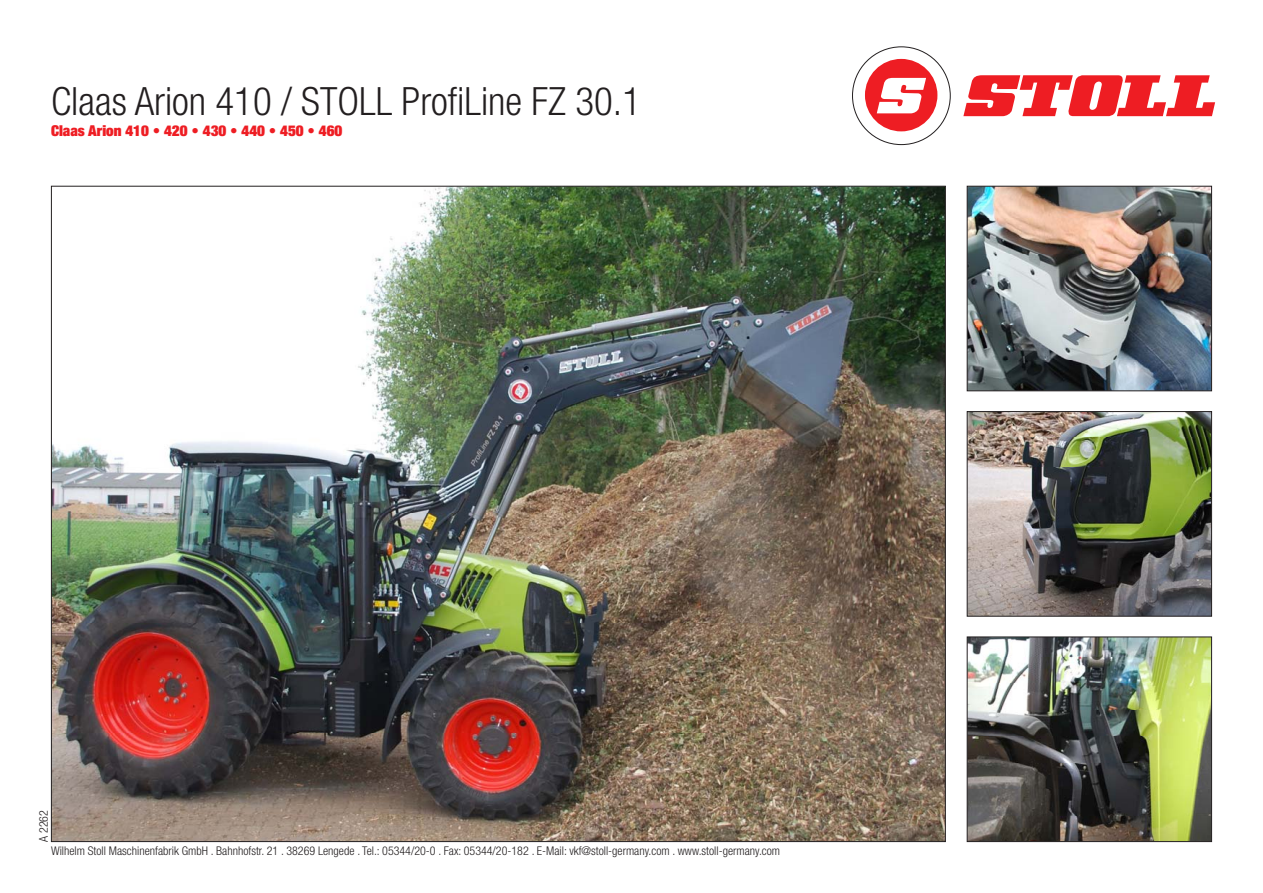
<style>
.page{position:relative;width:1263px;height:893px;background:#fff}
.page>*{position:absolute;margin:0;border:0;box-sizing:border-box;transform-origin:0 0}
.t1{font:300 condensed 39px "Helvetica Neue";color:#231f20}
.t2{font:700 30px "Arial";color:#000}
.t3{font:900 expanded 15px "Helvetica Neue";color:#ee1d23}
.t4{font:300 condensed 12px "Helvetica Neue";color:#231f20}
</style>
<div class="page">
<img style="left:51px;top:185px;width:1161px;height:657px">
<svg style="left:963px;top:75px;width:253px;height:41px"></svg>
<div style="left:865px;top:59px;width:72px;height:72px;background:#ee1d23;border-radius:50%"></div>
<svg style="left:877px;top:78px;width:49px;height:35px"></svg>
<h1 class="t1" style="left:51px;top:79px;width:591px">Claas Arion 410 / STOLL ProfiLine FZ 30.1</h1>
<p class="t3" style="left:51px;top:121px;width:293px">Claas Arion 410 • 420 • 430 • 440 • 450 • 460</p>
<h2 class="t2" style="left:51px;top:81px;width:600px">Claas Arion 410 / STOLL ProfiLine FZ 30.1</h2>
<p class="t4" style="left:37px;top:842px;width:33px;rotate:-90deg">A 2262</p>
<p class="t4" style="left:51px;top:844px;width:730px">Wilhelm Stoll Maschinenfabrik GmbH . Bahnhofstr. 21 . 38269 Lengede . Tel.: 05344/20-0 . Fax: 05344/20-182 . E-Mail: vkf@stoll-germany.com . www.stoll-germany.com</p>
</div>
